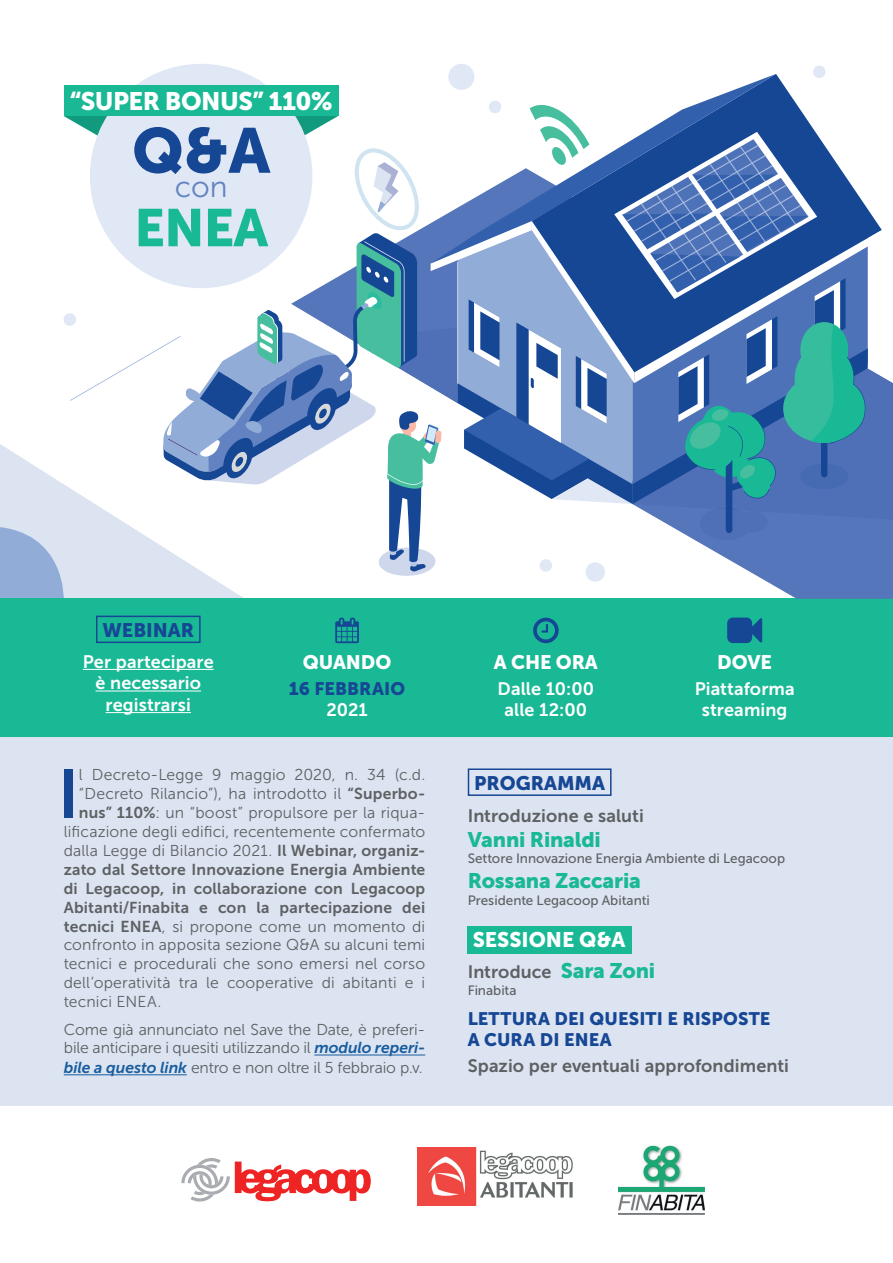
<style>
.page{position:relative;width:893px;height:1263px;background:#fff}
.page>*{position:absolute;margin:0;border:0;box-sizing:border-box;transform-origin:0 0}
.t1{font:69px "Museo Sans 700";color:#164795}
.t2{font:63px "Museo Sans 900";color:#164795}
.t3{font:52.5px "Museo Sans 900";color:#19b996}
.t4{font:30px "Museo Sans 300";color:#6382c1}
.t5{font:25.2px "Museo Sans 900";letter-spacing:-.02em;color:#fff}
.t6{font:21px "Museo Sans 900";letter-spacing:-.01em;color:#19b996}
.t7{font:21px "Museo Sans 900";color:#fff}
.t8{font:19.5px "Museo Sans 900";letter-spacing:-.005em;color:#fff}
.t9{font:19.5px "Museo Sans 900";color:#164795}
.t10{font:18px/21.6px "Museo Sans 700";letter-spacing:.005em;color:#fff;text-align:center}
.t11{font:18px "Museo Sans 700";letter-spacing:.005em;color:#5d6162}
.t12{font:18px/21.6px "Museo Sans 900";letter-spacing:.005em;color:#164795}
.t13{font:15.75px/18.9px "Museo Sans 300";letter-spacing:.01em;color:#5d6162;text-align:justify}
.t14{font:15.75px/18.9px "Museo Sans 700";letter-spacing:.015em;color:#5d6162;text-align:justify}
.t15{font:13.5px "Museo Sans 500";color:#5d6162}
.s1{font-family:"Museo Sans 700"}
.s2{font-family:"Museo Sans 700";font-style:italic;color:#175d9e}
.s3{font-family:"Museo Sans 900";font-size:21px;color:#19b996}
</style>
<div class="page">
<div style="left:0;top:643px;width:893px;height:463px;background:#dce3f1"></div>
<div style="left:468px;top:768px;width:144px;height:28px;border:2px solid #164795"></div>
<div style="left:468px;top:926px;width:164px;height:27px;background:#19b996"></div>
<hr style="left:314px;top:1054px;width:111px;height:1px;background:#175d9e">
<hr style="left:64px;top:1074px;width:123px;height:1px;background:#175d9e">
<div style="left:0;top:598px;width:893px;height:139px;background:#19b996"></div>
<hr style="left:83px;top:669px;width:131px;height:1px;background:#fff">
<hr style="left:96px;top:690px;width:105px;height:1px;background:#fff">
<hr style="left:106px;top:712px;width:85px;height:1px;background:#fff">
<svg style="left:335px;top:618px;width:24px;height:25px"></svg>
<svg style="left:533px;top:618px;width:26px;height:25px"></svg>
<svg style="left:727px;top:617px;width:35px;height:26px"></svg>
<svg style="left:467px;top:74px;width:309px;height:17px"></svg>
<div style="left:448px;top:64px;width:26px;height:26px;background:#e0e8f5;border-radius:50%"></div>
<div style="left:90px;top:64px;width:222px;height:224px;background:#e0e8f5;border-radius:50%"></div>
<div style="left:64px;top:85px;width:275px;height:31px;background:#19b996"></div>
<svg style="left:0;top:91px;width:893px;height:508px"></svg>
<svg style="left:813px;top:65px;width:13px;height:13px"></svg>
<div style="left:96px;top:616px;width:105px;height:27px;border:2px solid #164795"></div>
<img style="left:418px;top:1148px;width:155px;height:57px">
<img style="left:619px;top:1145px;width:85px;height:70px">
<svg style="left:181px;top:1158px;width:190px;height:43px"></svg>
<h3 class="t5" style="left:70px;top:87px;width:265px">“SUPER BONUS” 110%</h3>
<h2 class="t2" style="left:132px;top:115px;width:140px">Q&amp;A</h2>
<h3 class="t4" style="left:175px;top:170px;width:54px">con</h3>
<h3 class="t3" style="left:134px;top:198px;width:135px">ENEA</h3>
<p class="t9" style="left:102px;top:619px;width:93px">WEBINAR</p>
<p class="t10" style="left:83px;top:650px;width:132px">Per partecipare è necessario registrarsi</p>
<p class="t8" style="left:303px;top:651px;width:90px">QUANDO</p>
<p class="t12" style="left:289px;top:677px;width:118px">16 FEBBRAIO</p>
<p class="t10" style="left:326px;top:699px;width:43px">2021</p>
<p class="t13" style="left:64px;top:765px;width:363px;text-align:right">l Decreto-Legge 9 maggio 2020, n. 34 (c.d. “Decreto Rilancio”), ha introdotto il <span class="s1">“Superbo&shy;nus” 110%</span>: un “boost” propulsore per la riqua&shy;lificazione degli edifici, recentemente confermato dalla Legge di Bilancio 2021. <span class="s1">Il Webinar, organiz-</span></p>
<p class="t14" style="left:64px;top:860px;width:363px">zato dal Settore Innovazione Energia Ambiente di Legacoop, in collaborazione con Legacoop Abitanti/Finabita e con la partecipazione dei</p>
<p class="t13" style="left:64px;top:917px;width:363px"><span class="s1">tecnici ENEA</span>, si propone come un momento di confronto in apposita sezione Q&amp;A su alcuni temi tecnici e procedurali che sono emersi nel corso dell’operatività tra le cooperative di abitanti e i tecnici ENEA.</p>
<p class="t13" style="left:64px;top:1019px;width:363px;line-height:19.4px">Come già annunciato nel Save the Date, è preferi&shy;bile anticipare i quesiti utilizzando il <span class="s2">modulo reperi&shy;bile a questo link</span> entro e non oltre il 5 febbraio p.v.</p>
<h1 class="t1" style="left:58px;top:756px;width:23px">I</h1>
<p class="t8" style="left:494px;top:651px;width:105px">A CHE ORA</p>
<p class="t10" style="left:498px;top:677px;width:98px">Dalle 10:00 alle 12:00</p>
<p class="t8" style="left:717px;top:651px;width:56px">DOVE</p>
<p class="t10" style="left:695px;top:677px;width:101px">Piattaforma streaming</p>
<p class="t9" style="left:474px;top:772px;width:132px">PROGRAMMA</p>
<p class="t11" style="left:468px;top:805px;width:178px">Introduzione e saluti</p>
<h3 class="t6" style="left:468px;top:828px;width:135px">Vanni Rinaldi</h3>
<p class="t15" style="left:468px;top:851px;width:319px">Settore Innovazione Energia Ambiente di Legacoop</p>
<h3 class="t6" style="left:468px;top:869px;width:175px">Rossana Zaccaria</h3>
<p class="t15" style="left:468px;top:892px;width:183px">Presidente Legacoop Abitanti</p>
<h3 class="t7" style="left:473px;top:927px;width:154px">SESSIONE Q&amp;A</h3>
<p class="t11" style="left:468px;top:962px;width:189px">Introduce <span class="s3">Sara Zoni</span></p>
<p class="t15" style="left:468px;top:983px;width:50px">Finabita</p>
<p class="t12" style="left:468px;top:1007px;width:304px">LETTURA DEI QUESITI E RISPOSTE<br>A CURA DI ENEA</p>
<p class="t11" style="left:468px;top:1056px;width:323px">Spazio per eventuali approfondimenti</p>
</div>
